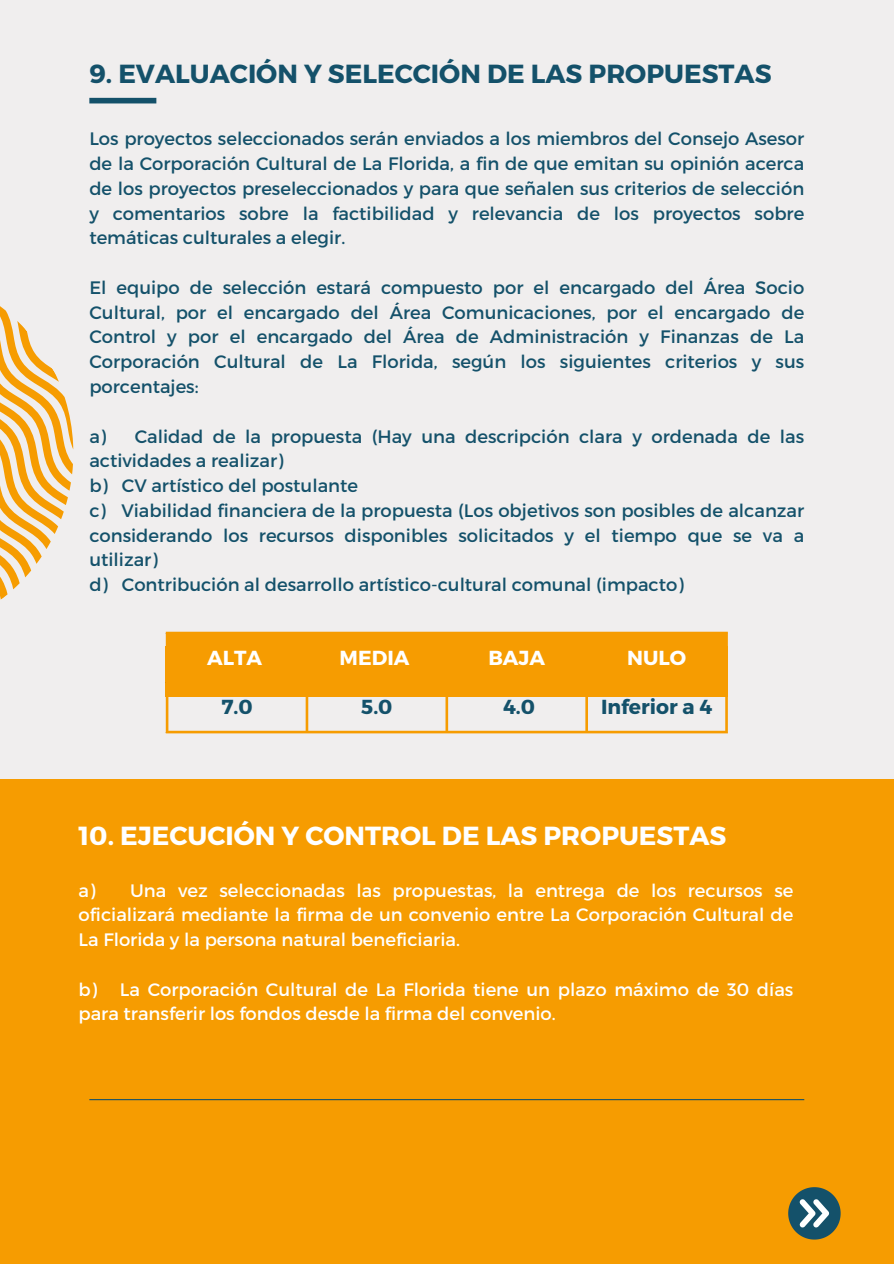
<style>
.page{position:relative;width:894px;height:1264px;background:#fff}
.page>*{position:absolute;margin:0;border:0;box-sizing:border-box;transform-origin:0 0}
.t1{font:700 26.1px "Montserrat";color:#14516a}
.t2{font:700 26.1px "Montserrat";color:#fff}
.t3{font:700 20.25px "Montserrat";color:#14516a}
.t4{font:700 20.25px "Montserrat";color:#fff}
.t5{font:18px/24.8px "Montserrat";color:#14516a;text-align:justify}
.t6{font:18px/24.8px "Montserrat";color:#fff;text-align:justify}
</style>
<div class="page">
<div style="left:0;top:0;width:893px;height:1263px;background:#f69c01"></div>
<div style="left:0;top:0;width:893px;height:779px;background:#f0eeee"></div>
<svg style="left:0;top:306px;width:74px;height:294px"></svg>
<hr style="left:89px;top:1099px;width:715px;height:1px;background:#14516a">
<div style="left:166px;top:646px;width:561px;height:51px;background:#f69c01"></div>
<div style="left:89px;top:98px;width:67px;height:5px;background:#14516a"></div>
<div style="left:168px;top:634px;width:557px;height:12px;background:#f69c01"></div>
<hr style="left:166px;top:634px;width:2px;height:96px;background:#f69c01">
<hr style="left:305px;top:634px;width:3px;height:96px;background:#f69c01">
<hr style="left:445px;top:634px;width:3px;height:96px;background:#f69c01">
<hr style="left:585px;top:634px;width:3px;height:96px;background:#f69c01">
<hr style="left:725px;top:634px;width:2px;height:96px;background:#f69c01">
<hr style="left:166px;top:631px;width:561px;height:3px;background:#f69c01">
<hr style="left:166px;top:730px;width:561px;height:3px;background:#f69c01">
<svg style="left:788px;top:1187px;width:52px;height:52px"></svg>
<p class="t1" style="left:89px;top:57px;width:683px">9. EVALUACIÓN Y SELECCIÓN DE LAS PROPUESTAS</p>
<p class="t5" style="left:89px;top:126px;width:716px">Los proyectos seleccionados serán enviados a los miembros del Consejo Asesor de la Corporación Cultural de La Florida, a fin de que emitan su opinión acerca de los proyectos preseleccionados y para que señalen sus criterios de selección y comentarios sobre la factibilidad y relevancia de los proyectos sobre temáticas culturales a elegir.</p>
<p class="t5" style="left:89px;top:274px;width:716px">El equipo de selección estará compuesto por el encargado del Área Socio Cultural, por el encargado del Área Comunicaciones, por el encargado de Control y por el encargado del Área de Administración y Finanzas de La Corporación Cultural de La Florida, según los siguientes criterios y sus porcentajes:</p>
<p class="t5" style="left:89px;top:423px;width:716px">a) Calidad de la propuesta (Hay una descripción clara y ordenada de las actividades a realizar)</p>
<p class="t5" style="left:89px;top:472px;width:270px">b) CV artístico del postulante</p>
<p class="t5" style="left:89px;top:497px;width:716px">c) Viabilidad financiera de la propuesta (Los objetivos son posibles de alcanzar considerando los recursos disponibles solicitados y el tiempo que se va a utilizar)</p>
<p class="t5" style="left:89px;top:571px;width:595px">d) Contribución al desarrollo artístico-cultural comunal (impacto)</p>
<h1 class="t4" style="left:207px;top:644px;width:56px">ALTA</h1>
<p class="t4" style="left:339px;top:644px;width:71px">MEDIA</p>
<p class="t4" style="left:488px;top:644px;width:58px">BAJA</p>
<p class="t4" style="left:627px;top:644px;width:60px">NULO</p>
<p class="t3" style="left:221px;top:694px;width:33px">7.0</p>
<p class="t3" style="left:361px;top:694px;width:33px">5.0</p>
<p class="t3" style="left:503px;top:694px;width:34px">4.0</p>
<p class="t3" style="left:601px;top:694px;width:113px">Inferior a 4</p>
<p class="t2" style="left:78px;top:819px;width:649px">10. EJECUCIÓN Y CONTROL DE LAS PROPUESTAS</p>
<h1 class="t6" style="left:78px;top:876px;width:716px">a) Una vez seleccionadas las propuestas, la entrega de los recursos se oficializará mediante la firma de un convenio entre La Corporación Cultural de La Florida y la persona natural beneficiaria.</h1>
<p class="t6" style="left:78px;top:975px;width:716px">b) La Corporación Cultural de La Florida tiene un plazo máximo de 30 días para transferir los fondos desde la firma del convenio.</p>
</div>
